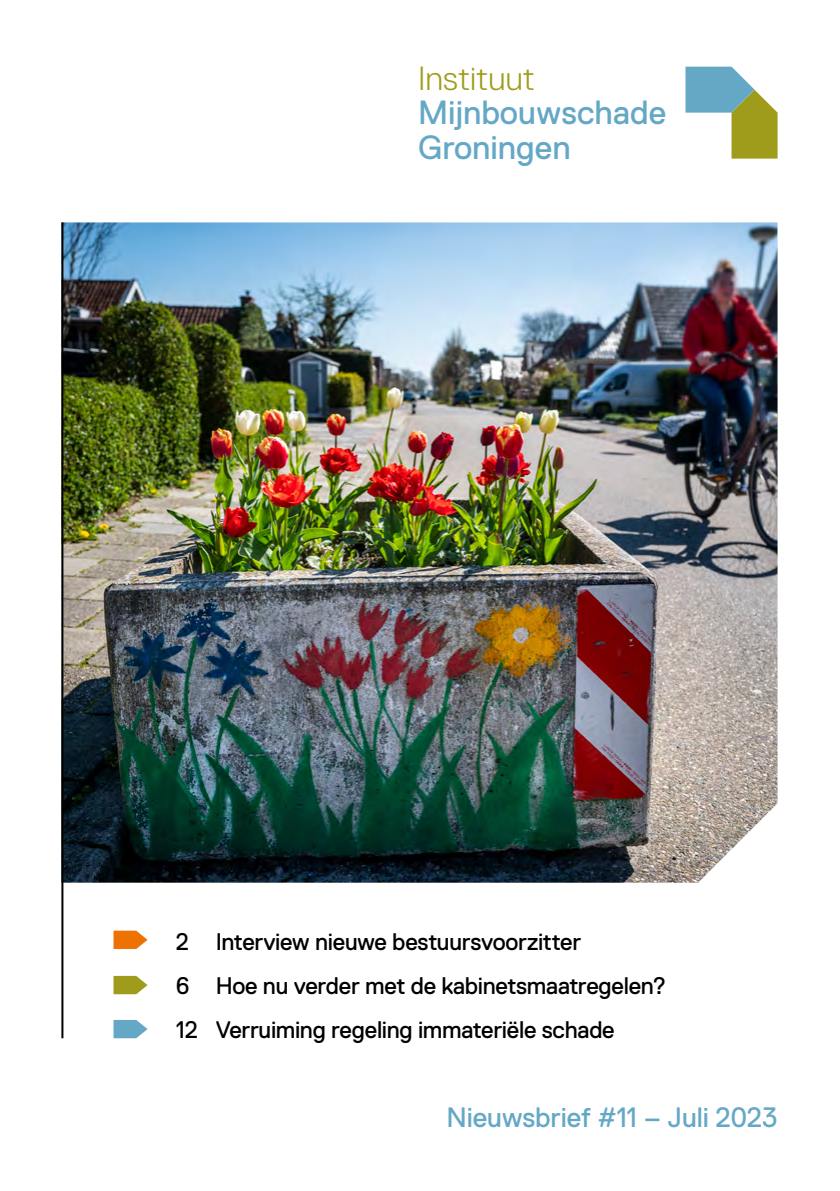
<style>
.page{position:relative;width:840px;height:1191px;background:#fff}
.page>*{position:absolute;margin:0;border:0;box-sizing:border-box;transform-origin:0 0}
.t1{font:33.6px/34.2px "Replica";color:#65a8c6}
.t2{font:28px "Replica";letter-spacing:-.005em;color:#65a8c6}
.t3{font:24px/44px "Replica";letter-spacing:-.015em;color:#000}
.s1{font-weight:300;color:#a09c1b}
</style>
<div class="page">
<img style="left:63px;top:222px;width:714px;height:660px">
<svg style="left:685px;top:67px;width:92px;height:92px"></svg>
<hr style="left:61px;top:222px;width:2px;height:816px;background:#000">
<svg style="left:113px;top:930px;width:34px;height:19px"></svg>
<svg style="left:113px;top:976px;width:34px;height:18px"></svg>
<svg style="left:113px;top:1020px;width:34px;height:18px"></svg>
<p class="t1" style="left:418px;top:62px;width:249px"><span class="s1">Instituut<br></span>Mijnbouwschade<br>Groningen</p>
<p class="t3" style="left:176px;top:920px;width:492px">2 Interview nieuwe bestuursvoorzitter<br>6 Hoe nu verder met de kabinetsmaatregelen?</p>
<p class="t3" style="left:176px;top:1008px;width:440px">12 Verruiming regeling immateriële schade</p>
<h2 class="t2" style="left:446px;top:1101px;width:332px">Nieuwsbrief #11 – Juli 2023</h2>
</div>
